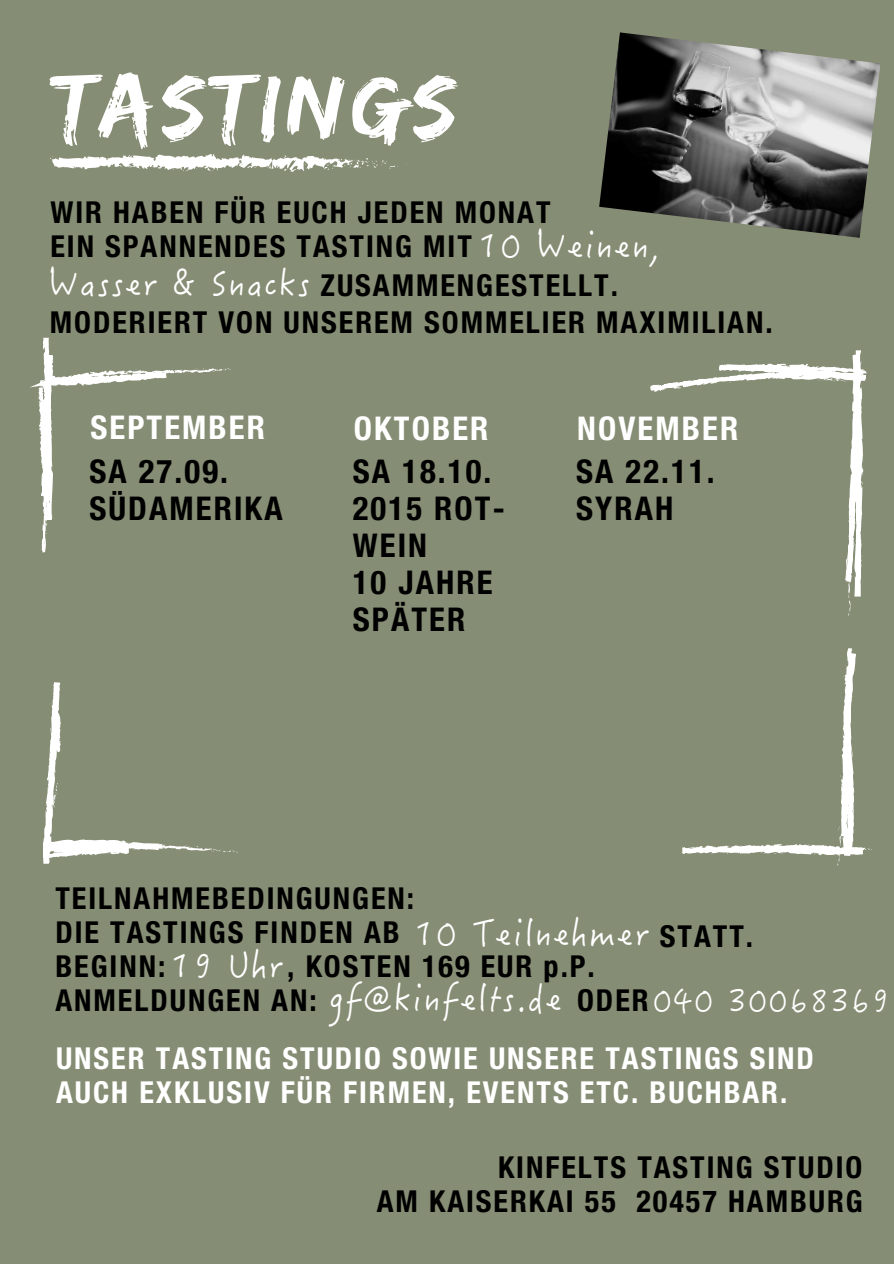
<style>
.page{position:relative;width:894px;height:1264px;background:#fff}
.page>*{position:absolute;margin:0;border:0;box-sizing:border-box;transform-origin:0 0}
.t1{font:92.4px "Edo";letter-spacing:.065em;color:#fff}
.t2{font:34.35px "Hanzi Pen SC W3";letter-spacing:.065em;color:#fff}
.t3{font:700 condensed 32.7px/37px "Helvetica Neue LT Pro";letter-spacing:.065em;color:#000}
.t4{font:700 condensed 32.7px "Helvetica Neue LT Pro";letter-spacing:.065em;color:#fff}
.t5{font:31.95px "Hanzi Pen SC W3";letter-spacing:.065em;color:#fff}
.t6{font:700 condensed 30.3px/33.9px "Helvetica Neue LT Pro";letter-spacing:.065em;color:#000}
.t7{font:700 condensed 30.3px/33.9px "Helvetica Neue LT Pro";letter-spacing:.065em;color:#fff}
.s1{font-family:"Helvetica Neue LT Pro";font-weight:700;font-stretch:condensed;font-size:30.3px;color:#000}
</style>
<div class="page">
<div style="left:0;top:0;width:893px;height:1263px;background:#858d74"></div>
<img style="left:599px;top:32px;width:281px;height:206px">
<svg style="left:43px;top:345px;width:829px;height:521px"></svg>
<svg style="left:50px;top:154px;width:357px;height:18px"></svg>
<p class="t1" style="left:53px;top:52px;width:405px">TASTINGS</p>
<h1 class="t6" style="left:50px;top:199px;width:501px">WIR HABEN FÜR EUCH JEDEN MONAT<br>EIN SPANNENDES TASTING MIT</h1>
<h4 class="t2" style="left:478px;top:220px;width:182px">10 Weinen,</h4>
<h3 class="t2" style="left:49px;top:258px;width:262px">Wasser &amp; Snacks</h3>
<h3 class="t6" style="left:320px;top:272px;width:299px">ZUSAMMENGESTELLT.</h3>
<h4 class="t6" style="left:50px;top:310px;width:724px">MODERIERT VON UNSEREM SOMMELIER MAXIMILIAN.</h4>
<h4 class="t4" style="left:90px;top:415px;width:176px">SEPTEMBER</h4>
<p class="t4" style="left:354px;top:417px;width:136px">OKTOBER</p>
<p class="t4" style="left:577px;top:417px;width:162px">NOVEMBER</p>
<h2 class="t3" style="left:89px;top:458px;width:194px">SA 27.09.<br>SÜDAMERIKA</h2>
<h2 class="t3" style="left:353px;top:458px;width:153px">SA 18.10.<br>2015 ROT-<br>WEIN<br>10 JAHRE<br>SPÄTER</h2>
<h2 class="t3" style="left:576px;top:458px;width:140px">SA 22.11.<br>SYRAH</h2>
<h2 class="t6" style="left:55px;top:885px;width:360px">TEILNAHMEBEDINGUNGEN:</h2>
<h2 class="t6" style="left:55px;top:919px;width:346px">DIE TASTINGS FINDEN AB</h2>
<h2 class="t6" style="left:55px;top:953px;width:111px">BEGINN:</h2>
<h2 class="t6" style="left:287px;top:953px;width:309px">, KOSTEN 169 EUR p.P.</h2>
<p class="t6" style="left:55px;top:987px;width:263px">ANMELDUNGEN AN:</p>
<p class="t5" style="left:577px;top:977px;width:314px"><span class="s1">ODER</span>040 30068369</p>
<p class="t2" style="left:414px;top:908px;width:235px">10 Teilnehmer</p>
<p class="t6" style="left:659px;top:923px;width:95px">STATT.</p>
<p class="t2" style="left:171px;top:940px;width:113px">19 Uhr</p>
<h3 class="t2" style="left:328px;top:973px;width:234px">gf@kinfelts.de</h3>
<h3 class="t7" style="left:56px;top:1045px;width:759px">UNSER TASTING STUDIO SOWIE UNSERE TASTINGS SIND<br>AUCH EXKLUSIV FÜR FIRMEN, EVENTS ETC. BUCHBAR.</h3>
<h4 class="t6" style="left:376px;top:1154px;width:487px;text-align:right">KINFELTS TASTING STUDIO<br>AM KAISERKAI 55 20457 HAMBURG</h4>
</div>
